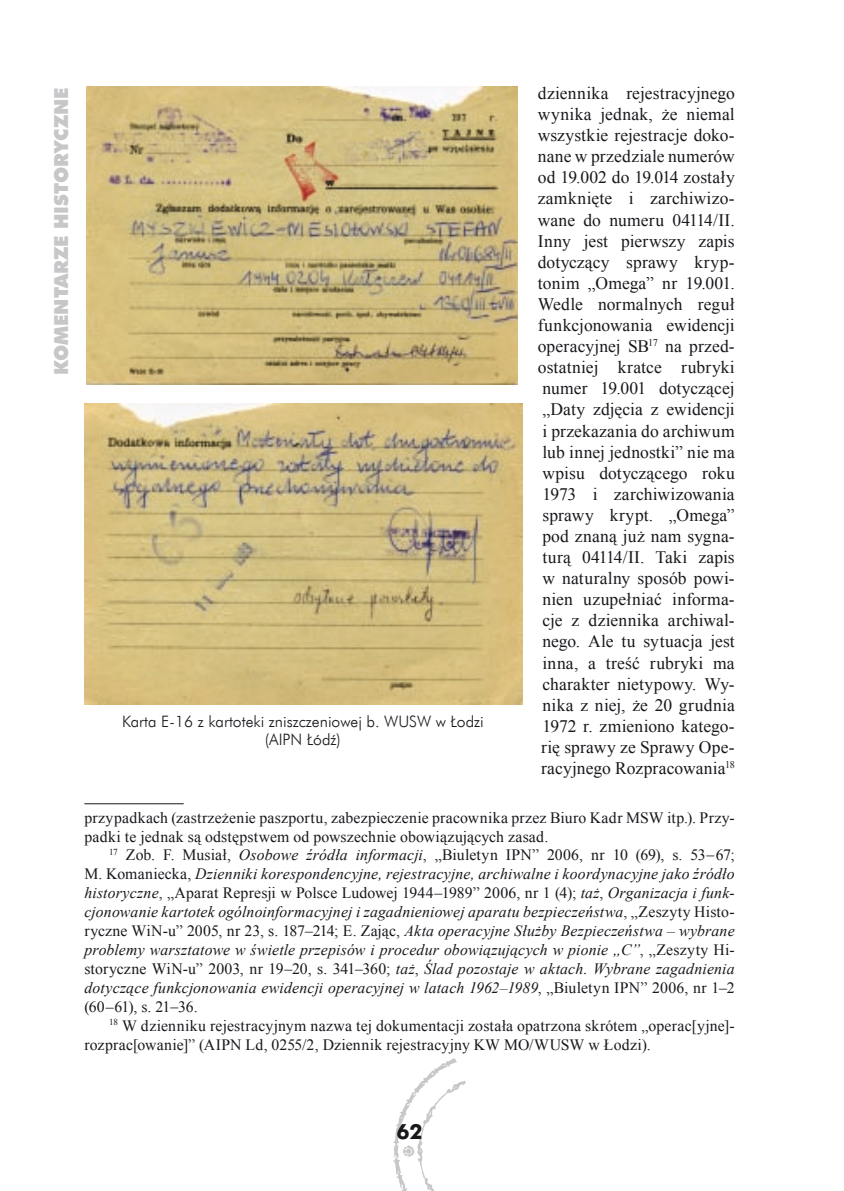
<style>
.page{position:relative;width:844px;height:1191px;background:#fff}
.page>*{position:absolute;margin:0;border:0;box-sizing:border-box;transform-origin:0 0}
.t1{font:700 21px "Futura EU";color:#1a171c}
.t2{font:19.25px "Futura X Blk EU";color:#c6c7c9}
.t3{font:17.5px/21.2px "Times New Roman";letter-spacing:.005em;color:#1a171c;text-align:justify}
.t4{font:italic 15.75px/18.9px "Times New Roman";letter-spacing:.01em;color:#1a171c;text-align:justify}
.t5{font:15.75px/18.9px "Times New Roman";letter-spacing:.015em;color:#1a171c}
.t6{font:15.75px/18.4px "Futura Lt EU";color:#1a171c;text-align:center}
.s1{font-style:normal}
</style>
<div class="page">
<img style="left:393px;top:1058px;width:72px;height:133px">
<hr style="left:84px;top:803px;width:100px;height:1px;background:#1a171c">
<img style="left:86px;top:87px;width:431px;height:298px">
<img style="left:84px;top:403px;width:438px;height:301px">
<p class="t2" style="left:49px;top:375px;width:287px;rotate:-90deg">komentarze historyczne</p>
<p class="t3" style="left:537px;top:82px;width:198px">dziennika rejestracyjnego wynika jednak, że niemal wszystkie rejestracje doko&shy;nane w przedziale numerów od 19.002 do 19.014 zostały zamknięte i zarchiwizo&shy;wane do numeru 04114/II.<br>Inny jest pierwszy zapis dotyczący sprawy kryp&shy;tonim „Omega” nr 19.001.<br>Wedle normalnych reguł funkcjonowania ewidencji operacyjnej SB<sup>17</sup> na przed&shy;ostatniej kratce rubryki numer 19.001 dotyczącej „Daty zdjęcia z ewidencji i przekazania do archiwum lub innej jednostki” nie ma wpisu dotyczącego roku 1973 i zarchiwizowania sprawy krypt. „Omega” pod znaną już nam sygna&shy;turą 04114/II. Taki zapis w naturalny sposób powi&shy;nien uzupełniać informa&shy;cje z dziennika archiwal&shy;nego. Ale tu sytuacja jest inna, a treść rubryki ma charakter nietypowy. Wy&shy;nika z niej, że 20 grudnia 1972 r. zmieniono katego&shy;rię sprawy ze Sprawy Ope&shy;racyjnego Rozpracowania<sup>18</sup></p>
<p class="t5" style="left:84px;top:807px;width:651px">przypadkach (zastrzeżenie paszportu, zabezpieczenie pracownika przez Biuro Kadr MSW itp.). Przy&shy;padki te jednak są odstępstwem od powszechnie obowiązujących zasad.</p>
<p class="t4" style="left:84px;top:845px;width:651px;text-indent:25px"><sup>17</sup> <span class="s1">Zob. F. Musiał,</span> Osobowe źródła informacji<span class="s1">, „Biuletyn IPN” 2006, nr 10 (69), s. 53</span>−<span class="s1">67; M. Komaniecka,</span> Dzienniki korespondencyjne, rejestracyjne, archiwalne i koordynacyjne jako źródło historyczne<span class="s1">, „Aparat Represji w Polsce Ludowej 1944–1989” 2006, nr 1 (4);</span> taż<span class="s1">,</span> Organizacja i funk&shy;cjonowanie kartotek ogólnoinformacyjnej i zagadnieniowej aparatu bezpieczeństwa<span class="s1">, „Zeszyty Histo&shy;ryczne WiN-u” 2005, nr 23, s. 187–214; E. Zając,</span> Akta operacyjne Służby Bezpieczeństwa – wybrane problemy warsztatowe w świetle przepisów i procedur obowiązujących w pionie „C”<span class="s1">, „Zeszyty Hi&shy;storyczne WiN-u” 2003, nr 19–20, s. 341–360;</span> taż<span class="s1">,</span> Ślad pozostaje w aktach. Wybrane zagadnienia dotyczące funkcjonowania ewidencji operacyjnej w latach 1962–1989<span class="s1">, „Biuletyn IPN” 2006, nr 1–2 (60–61), s. 21</span>−<span class="s1">36.</span></p>
<p class="t5" style="left:84px;top:1015px;width:651px;text-indent:25px"><sup>18</sup> W dzienniku rejestracyjnym nazwa tej dokumentacji została opatrzona skrótem „operac[yjne]- rozprac[owanie]” (AIPN Ld, 0255/2, Dziennik rejestracyjny KW MO/WUSW w Łodzi).</p>
<p class="t6" style="left:122px;top:712px;width:363px">Karta E-16 z kartoteki zniszczeniowej b. WUSW w Łodzi (AIPN Łódź)</p>
<p class="t1" style="left:396px;top:1118px;width:14px">62</p>
</div>
